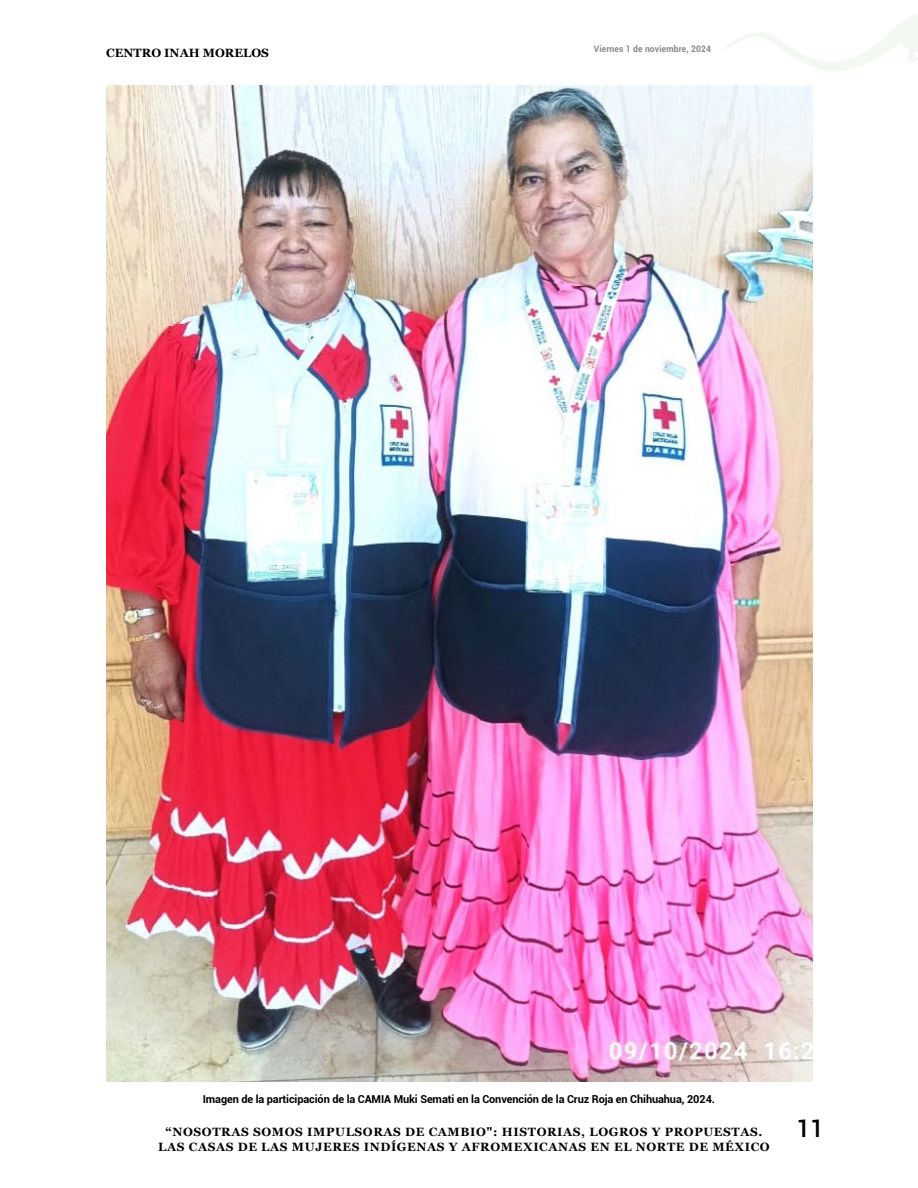
<style>
.page{position:relative;width:918px;height:1188px;background:#fff}
.page>*{position:absolute;margin:0;border:0;box-sizing:border-box;transform-origin:0 0}
.t1{font:500 24px "Roboto";color:#000}
.t2{font:700 12px "Georgia";letter-spacing:.05em;color:#010202}
.t3{font:700 12px "Georgia";color:#000}
.t4{font:700 10.95px "Roboto";letter-spacing:-.01em;color:#000}
.t5{font:700 9px "Roboto";letter-spacing:.02em;color:#878787;scale:.94 1}
</style>
<div class="page">
<img style="left:106px;top:85px;width:706px;height:997px">
<svg style="left:723px;top:14px;width:195px;height:57px"></svg>
<p class="t3" style="left:106px;top:43px;width:164px">CENTRO INAH MORELOS</p>
<p class="t5" style="left:594px;top:43px;width:126px">Viernes 1 de noviembre, 2024</p>
<p class="t4" style="left:203px;top:1091px;width:514px">Imagen de la participación de la CAMIA Muki Semati en la Convención de la Cruz Roja en Chihuahua, 2024.</p>
<p class="t2" style="left:166px;top:1123px;width:598px">“NOSOTRAS SOMOS IMPULSORAS DE CAMBIO": HISTORIAS, LOGROS Y PROPUESTAS.</p>
<h1 class="t1" style="left:796px;top:1112px;width:29px">11</h1>
<p class="t2" style="left:158px;top:1137px;width:613px">LAS CASAS DE LAS MUJERES INDÍGENAS Y AFROMEXICANAS EN EL NORTE DE MÉXICO</p>
</div>
